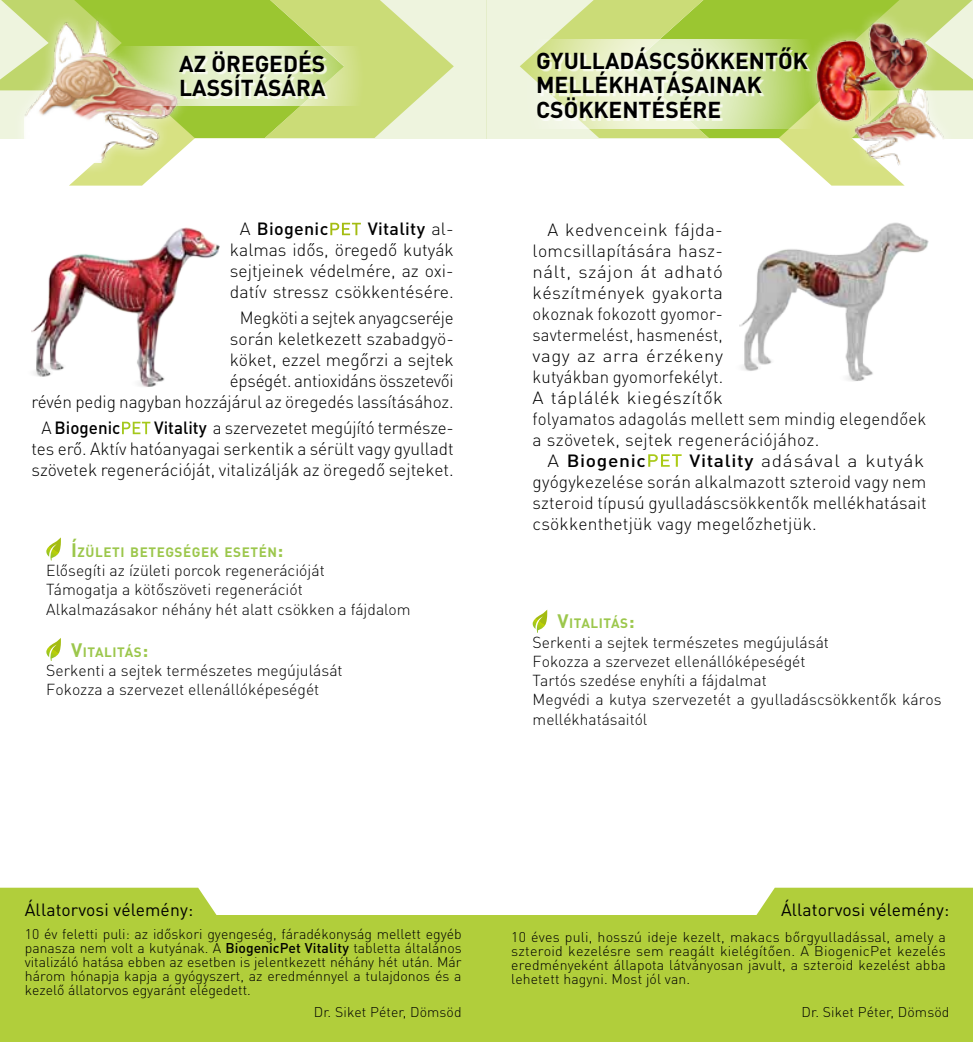
<style>
.page{position:relative;width:973px;height:1042px;background:#fff}
.page>*{position:absolute;margin:0;border:0;box-sizing:border-box;transform-origin:0 0}
.t1{font:700 22.75px/24.5px "DIN Pro";color:#000}
.t2{font:300 17.5px/21px "DIN Pro";letter-spacing:.005em;color:#000;text-align:center}
.t3{font:300 17.5px/21px "DIN Pro";letter-spacing:.005em;color:#000;scale:1.1 1}
.t4{font:17.5px "DIN Pro";letter-spacing:.01em;color:#000}
.t5{font:300 15.75px/19.2px "DIN Pro";color:#000}
.t6{font:300 14px/14px "DIN Pro";letter-spacing:.01em;color:#000;text-align:justify}
.t7{font:700 13.47px "DIN Pro";letter-spacing:.045em;color:#9cc74c}
.s1{font-weight:500}
.s2{font-weight:500;color:#fff}
.s3{font-size:19.25px}
</style>
<div class="page">
<div style="left:0;top:915px;width:486px;height:127px;background:#b1ce3b"></div>
<svg style="left:0;top:887px;width:217px;height:28px;background:#b6d148"></svg>
<div style="left:486px;top:915px;width:486px;height:127px;background:#b1ce3b"></div>
<svg style="left:756px;top:887px;width:216px;height:28px;background:#b6d148"></svg>
<img style="left:739px;top:222px;width:189px;height:159px">
<svg style="left:532px;top:610px;width:15px;height:23px"></svg>
<svg style="left:46px;top:537px;width:15px;height:23px"></svg>
<svg style="left:46px;top:638px;width:15px;height:23px"></svg>
<div style="left:0;top:0;width:486px;height:138px;background:#eef4de"></div>
<div style="left:486px;top:0;width:486px;height:138px;background:#eef4de"></div>
<svg style="left:0;top:0;width:453px;height:186px"></svg>
<svg style="left:519px;top:0;width:453px;height:186px"></svg>
<div style="left:12px;top:9px;width:177px;height:167px;background:#fff;opacity:.7"></div>
<img style="left:25px;top:20px;width:154px;height:142px">
<svg style="left:30px;top:46px;width:395px;height:60px;background:#d1d291"></svg>
<svg style="left:425px;top:40px;width:547px;height:89px"></svg>
<div style="left:182px;top:53px;width:146px;height:46px;background:#fff;opacity:.75"></div>
<div style="left:539px;top:50px;width:271px;height:70px;background:#fff;opacity:.75"></div>
<div style="left:803px;top:9px;width:154px;height:170px;background:#fff;opacity:.7"></div>
<img style="left:854px;top:86px;width:90px;height:80px">
<img style="left:866px;top:17px;width:64px;height:74px">
<img style="left:813px;top:34px;width:69px;height:92px">
<img style="left:31px;top:228px;width:189px;height:158px">
<h1 class="t1" style="left:179px;top:50px;width:148px">AZ ÖREGEDÉS<br>LASSÍTÁSÁRA</h1>
<h1 class="t1" style="left:536px;top:48px;width:273px">GYULLADÁSCSÖKKENTŐK<br>MELLÉKHATÁSAINAK<br>CSÖKKENTÉSÉRE</h1>
<p class="t2" style="left:230px;top:218px;width:225px">A <span class="s1">Biogenic</span><span class="s2">PET</span> <span class="s1">Vitality</span> al&shy;kalmas idős, öregedő kutyák sejtjeinek védelmére, az oxi&shy;datív stressz csökkentésére.</p>
<p class="t2" style="left:31px;top:307px;width:424px;text-align:right">Megköti a sejtek anyagcseréje<br>során keletkezett szabadgyö-<br>köket, ezzel megőrzi a sejtek<br>épségét. antioxidáns összetevői<br>révén pedig nagyban hozzájárul az öregedés lassításához.</p>
<p class="t2" style="left:31px;top:417px;width:424px">A <span class="s1">Biogenic</span><span class="s2">PET</span> <span class="s1">Vitality</span> a szervezetet megújító természe&shy;tes erő. Aktív hatóanyagai serkentik a sérült vagy gyulladt szövetek regenerációját, vitalizálják az öregedő sejteket.</p>
<p class="t7" style="left:71px;top:543px;width:214px"><span class="s3">Í</span>ZÜLETI BETEGSÉGEK ESETÉN<span class="s3">:</span></p>
<p class="t5" style="left:46px;top:560px;width:366px">Elősegíti az ízületi porcok regenerációját<br>Támogatja a kötőszöveti regenerációt<br>Alkalmazásakor néhány hét alatt csökken a fájdalom</p>
<p class="t7" style="left:71px;top:642px;width:79px"><span class="s3">V</span>ITALITÁS<span class="s3">:</span></p>
<p class="t5" style="left:46px;top:660px;width:298px">Serkenti a sejtek természetes megújulását<br>Fokozza a szervezet ellenállóképeségét</p>
<p class="t2" style="left:532px;top:218px;width:395px;text-align:left;text-indent:15px">A kedvenceink fájda-<br>lomcsillapítására hasz-<br>nált, szájon át adható<br>készítmények gyakorta<br>okoznak fokozott gyomor-<br>savtermelést, hasmenést,<br>vagy az arra érzékeny<br>kutyákban gyomorfekélyt.<br>A táplálék kiegészítők<br>folyamatos adagolás mellett sem mindig elegendőek a szövetek, sejtek regenerációjához.</p>
<p class="t3" style="left:532px;top:449px;width:360px;text-indent:15px">A <span class="s1">Biogenic</span><span class="s2">PET</span> <span class="s1">Vitality</span> adásával a kutyák gyógykezelése során alkalmazott szteroid vagy nem szteroid típusú gyulladáscsökkentők mellékhatásait csökkenthetjük vagy megelőzhetjük.</p>
<p class="t7" style="left:557px;top:614px;width:79px"><span class="s3">V</span>ITALITÁS<span class="s3">:</span></p>
<p class="t5" style="left:532px;top:632px;width:410px">Serkenti a sejtek természetes megújulását<br>Fokozza a szervezet ellenállóképeségét<br>Tartós szedése enyhíti a fájdalmat<br>Megvédi a kutya szervezetét a gyulladáscsökkentők káros mellékhatásaitól</p>
<p class="t4" style="left:25px;top:897px;width:170px">Állatorvosi vélemény:</p>
<p class="t4" style="left:780px;top:897px;width:170px">Állatorvosi vélemény:</p>
<p class="t6" style="left:25px;top:926px;width:438px">10 év feletti puli: az időskori gyengeség, fáradékonyság mellett egyéb panasza nem volt a kutyának. A <span class="s1">BiogenicPet Vitality</span> tabletta általános vitalizáló hatása ebben az esetben is jelentkezett néhány hét után. Már három hónapja kapja a gyógyszert, az eredménnyel a tulajdonos és a kezelő állatorvos egyaránt elégedett.</p>
<p class="t6" style="left:511px;top:929px;width:436px">10 éves puli, hosszú ideje kezelt, makacs bőrgyulladással, amely a szteroid kezelésre sem reagált kielégítően. A BiogenicPet kezelés eredményeként állapota látványosan javult, a szteroid kezelést abba lehetett hagyni. Most jól van.</p>
<p class="t6" style="left:314px;top:1004px;width:149px">Dr. Siket Péter, Dömsöd</p>
<p class="t6" style="left:801px;top:1004px;width:149px">Dr. Siket Péter, Dömsöd</p>
</div>
